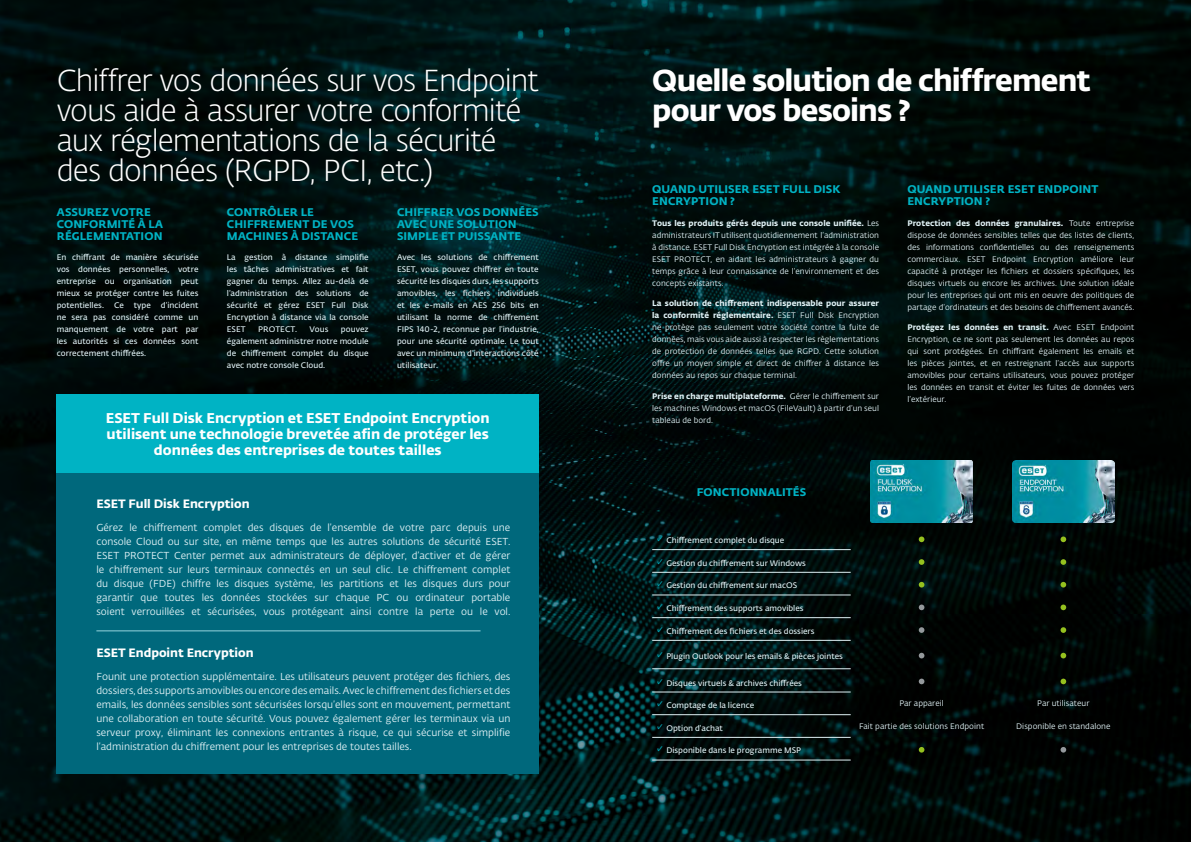
<style>
.page{position:relative;width:1191px;height:842px;background:#fff}
.page>*{position:absolute;margin:0;border:0;box-sizing:border-box;transform-origin:0 0}
.t1{font:30px/30px "Fedra Sans Alt Pro Light LF";letter-spacing:-.035em;color:#fff}
.t2{font:30px/30px "Fedra Sans Alt Pro Bold LF";letter-spacing:-.03em;color:#fff}
.t3{font:14px/16px "Fedra Sans Alt Pro Bold LF";color:#fff;text-align:center}
.t4{font:12px "Fedra Sans Alt Pro Bold LF";color:#fff}
.t5{font:11px/12px "Fedra Sans Alt Pro Bold LF";letter-spacing:.005em;color:#00b3c4}
.t6{font:10px/14px "Fedra Sans Alt Pro Book LF";color:#e0f1f5;text-align:justify}
.t7{font:8px/12px "Fedra Sans Alt Pro Book LF";letter-spacing:.005em;color:#e0f1f5;text-align:justify}
.t8{font:8px/12px "Fedra Sans Alt Pro Demi LF";color:#e0f1f5;text-align:justify}
.t9{font:8px/12px "Fedra Sans Alt Pro Bold LF";letter-spacing:.005em;color:#e0f1f5}
.s1{font-family:"Fedra Sans Alt Pro Book LF"}
.s2{font-size:12px;color:#00b3c4}
</style>
<div class="page">
<img style="left:0;top:0;width:1191px;height:842px">
<div style="left:57px;top:394px;width:482px;height:79px;background:#00b3c4"></div>
<div style="left:57px;top:473px;width:482px;height:301px;background:#00687c"></div>
<hr style="left:96px;top:630px;width:384px;height:1px;background:#96d3dd">
<hr style="left:652px;top:549px;width:198px;height:1px;background:#e0f1f5">
<hr style="left:652px;top:572px;width:198px;height:1px;background:#e0f1f5">
<hr style="left:652px;top:595px;width:198px;height:1px;background:#e0f1f5">
<hr style="left:652px;top:617px;width:198px;height:1px;background:#e0f1f5">
<hr style="left:652px;top:640px;width:198px;height:1px;background:#e0f1f5">
<hr style="left:652px;top:668px;width:198px;height:1px;background:#e0f1f5">
<hr style="left:652px;top:692px;width:198px;height:1px;background:#e0f1f5">
<hr style="left:652px;top:714px;width:198px;height:1px;background:#e0f1f5">
<hr style="left:652px;top:737px;width:198px;height:1px;background:#e0f1f5">
<hr style="left:652px;top:760px;width:198px;height:1px;background:#e0f1f5">
<img style="left:870px;top:460px;width:102px;height:63px">
<img style="left:1012px;top:460px;width:102px;height:63px">
<svg style="left:918px;top:536px;width:6px;height:6px"></svg>
<svg style="left:1060px;top:536px;width:6px;height:6px"></svg>
<svg style="left:918px;top:559px;width:6px;height:6px"></svg>
<svg style="left:1060px;top:559px;width:6px;height:6px"></svg>
<svg style="left:918px;top:582px;width:6px;height:5px"></svg>
<svg style="left:1060px;top:582px;width:6px;height:5px"></svg>
<svg style="left:918px;top:604px;width:6px;height:6px"></svg>
<svg style="left:1060px;top:604px;width:6px;height:6px"></svg>
<svg style="left:918px;top:627px;width:6px;height:6px"></svg>
<svg style="left:1060px;top:627px;width:6px;height:6px"></svg>
<svg style="left:918px;top:653px;width:6px;height:5px"></svg>
<svg style="left:1060px;top:653px;width:6px;height:5px"></svg>
<svg style="left:918px;top:679px;width:6px;height:5px"></svg>
<svg style="left:1060px;top:679px;width:6px;height:5px"></svg>
<svg style="left:918px;top:747px;width:6px;height:6px"></svg>
<svg style="left:1060px;top:747px;width:6px;height:6px"></svg>
<h1 class="t1" style="left:57px;top:65px;width:483px">Chiffrer vos données sur vos Endpoint vous aide à assurer votre conformité aux réglementations de la sécurité des données (RGPD, PCI, etc.)</h1>
<h1 class="t2" style="left:652px;top:64px;width:440px">Quelle solution de chiffrement pour vos besoins ?</h1>
<h3 class="t5" style="left:57px;top:205px;width:108px">ASSUREZ VOTRE<br>CONFORMITÉ À LA<br>RÉGLEMENTATION</h3>
<p class="t8" style="left:57px;top:251px;width:143px">En chiffrant de manière sécurisée vos données personnelles, votre entreprise ou organisation peut mieux se protéger contre les fuites potentielles. Ce type d’incident ne sera pas considéré comme un manquement de votre part par les autorités si ces données sont correctement chiffrées.</p>
<h3 class="t5" style="left:652px;top:182px;width:190px">QUAND UTILISER ESET FULL DISK<br>ENCRYPTION ?</h3>
<p class="t9" style="left:652px;top:216px;width:228px">Tous les produits gérés depuis une console unifiée. <span class="s1">Les</span></p>
<p class="t7" style="left:652px;top:229px;width:228px">administrateurs IT utilisent quotidiennement l’administration à distance. ESET Full Disk Encryption est intégrée à la console ESET PROTECT, en aidant les administrateurs à gagner du temps grâce à leur connaissance de l’environnement et des concepts existants.</p>
<p class="t9" style="left:652px;top:297px;width:228px">La solution de chiffrement indispensable pour assurer la conformité réglementaire. <span class="s1">ESET Full Disk Encryption</span></p>
<p class="t7" style="left:652px;top:321px;width:228px">ne protège pas seulement votre société contre la fuite de données, mais vous aide aussi à respecter les règlementations de protection de données telles que RGPD. Cette solution offre un moyen simple et direct de chiffrer à distance les données au repos sur chaque terminal.</p>
<p class="t9" style="left:652px;top:389px;width:228px">Prise en charge multiplateforme. <span class="s1">Gérer le chiffrement sur</span></p>
<p class="t7" style="left:652px;top:402px;width:228px">les machines Windows et macOS (FileVault) à partir d’un seul tableau de bord.</p>
<h3 class="t5" style="left:907px;top:182px;width:192px">QUAND UTILISER ESET ENDPOINT<br>ENCRYPTION ?</h3>
<p class="t9" style="left:907px;top:216px;width:228px">Protection des données granulaires. <span class="s1">Toute entreprise</span></p>
<p class="t7" style="left:907px;top:229px;width:228px">dispose de données sensibles telles que des listes de clients, des informations confidentielles ou des renseignements commerciaux. ESET Endpoint Encryption améliore leur capacité à protéger les fichiers et dossiers spécifiques, les disques virtuels ou encore les archives. Une solution idéale pour les entreprises qui ont mis en oeuvre des politiques de partage d’ordinateurs et des besoins de chiffrement avancés.</p>
<p class="t9" style="left:907px;top:321px;width:228px">Protégez les données en transit. <span class="s1">Avec ESET Endpoint</span></p>
<p class="t7" style="left:907px;top:333px;width:228px">Encryption, ce ne sont pas seulement les données au repos qui sont protégées. En chiffrant également les emails et les pièces jointes, et en restreignant l’accès aux supports amovibles pour certains utilisateurs, vous pouvez protéger les données en transit et éviter les fuites de données vers l’extérieur.</p>
<h3 class="t5" style="left:227px;top:205px;width:133px">CONTRÔLER LE<br>CHIFFREMENT DE VOS<br>MACHINES À DISTANCE</h3>
<p class="t8" style="left:227px;top:251px;width:143px">La gestion à distance simplifie les tâches administratives et fait gagner du temps. Allez au-delà de l’administration des solutions de sécurité et gérez ESET Full Disk Encryption à distance via la console ESET</p>
<h3 class="t5" style="left:397px;top:205px;width:143px">CHIFFRER VOS DONNÉES<br>AVEC UNE SOLUTION<br>SIMPLE ET PUISSANTE</h3>
<p class="t8" style="left:397px;top:251px;width:143px">Avec les solutions de chiffrement ESET, vous pouvez chiffrer en toute sécurité les disques durs, les supports amovibles, les fichiers individuels et les e-mails en AES 256 bits en utilisant la norme de chiffrement FIPS 140-2, reconnue par l’industrie, pour une sécurité optimale. Le tout avec un minimum d’interactions côté utilisateur.</p>
<p class="t8" style="left:258px;top:323px;width:40px">PROTECT.</p>
<p class="t8" style="left:310px;top:323px;width:20px">Vous</p>
<p class="t8" style="left:227px;top:323px;width:143px;text-indent:114px">pouvez également administrer notre module de chiffrement complet du disque avec notre console Cloud.</p>
<h2 class="t3" style="left:106px;top:409px;width:385px">ESET Full Disk Encryption et ESET Endpoint Encryption utilisent une technologie brevetée afin de protéger les données des entreprises de toutes tailles</h2>
<h3 class="t4" style="left:96px;top:494px;width:155px">ESET Full Disk Encryption</h3>
<p class="t6" style="left:96px;top:520px;width:415px">Gérez le chiffrement complet des disques de l’ensemble de votre parc depuis une console Cloud ou sur site, en même temps que les autres solutions de sécurité ESET.<br>ESET PROTECT Center permet aux administrateurs de déployer, d’activer et de gérer le chiffrement sur leurs terminaux connectés en un seul clic. Le chiffrement complet du disque (FDE) chiffre les disques système, les partitions et les disques durs pour garantir que toutes les données stockées sur chaque PC ou ordinateur portable soient verrouillées et sécurisées, vous protégeant ainsi contre la perte ou le vol.</p>
<h3 class="t4" style="left:96px;top:643px;width:159px">ESET Endpoint Encryption</h3>
<p class="t6" style="left:96px;top:669px;width:415px">Founit une protection supplémentaire. Les utilisateurs peuvent protéger des fichiers, des dossiers, des supports amovibles ou encore des emails. Avec le chiffrement des fichiers et des emails, les données sensibles sont sécurisées lorsqu’elles sont en mouvement, permettant une collaboration en toute sécurité. Vous pouvez également gérer les terminaux via un serveur proxy, éliminant les connexions entrantes à risque, ce qui sécurise et simplifie l’administration du chiffrement pour les entreprises de toutes tailles.</p>
<h3 class="t5" style="left:697px;top:485px;width:111px">FONCTIONNALITÉS</h3>
<p class="t8" style="left:655px;top:534px;width:131px"><span class="s2">✓</span> Chiffrement complet du disque</p>
<p class="t8" style="left:655px;top:556px;width:152px"><span class="s2">✓</span> Gestion du chiffrement sur Windows</p>
<p class="t8" style="left:655px;top:579px;width:144px"><span class="s2">✓</span> Gestion du chiffrement sur macOS</p>
<p class="t8" style="left:655px;top:602px;width:150px"><span class="s2">✓</span> Chiffrement des supports amovibles</p>
<p class="t8" style="left:655px;top:624px;width:161px"><span class="s2">✓</span> Chiffrement des fichiers et des dossiers</p>
<p class="t8" style="left:655px;top:650px;width:189px"><span class="s2">✓</span> Plugin Outlook pour les emails &amp; pièces jointes</p>
<p class="t8" style="left:655px;top:677px;width:148px"><span class="s2">✓</span> Disques virtuels &amp; archives chiffrées</p>
<p class="t8" style="left:655px;top:699px;width:101px"><span class="s2">✓</span> Comptage de la licence</p>
<p class="t7" style="left:899px;top:697px;width:46px">Par appareil</p>
<p class="t7" style="left:1037px;top:697px;width:54px">Par utilisateur</p>
<p class="t8" style="left:655px;top:721px;width:69px"><span class="s2">✓</span> Option d’achat</p>
<p class="t7" style="left:859px;top:720px;width:127px">Fait partie des solutions Endpoint</p>
<p class="t7" style="left:1016px;top:720px;width:96px">Disponible en standalone</p>
<p class="t8" style="left:655px;top:744px;width:148px"><span class="s2">✓</span> Disponible dans le programme MSP</p>
</div>
